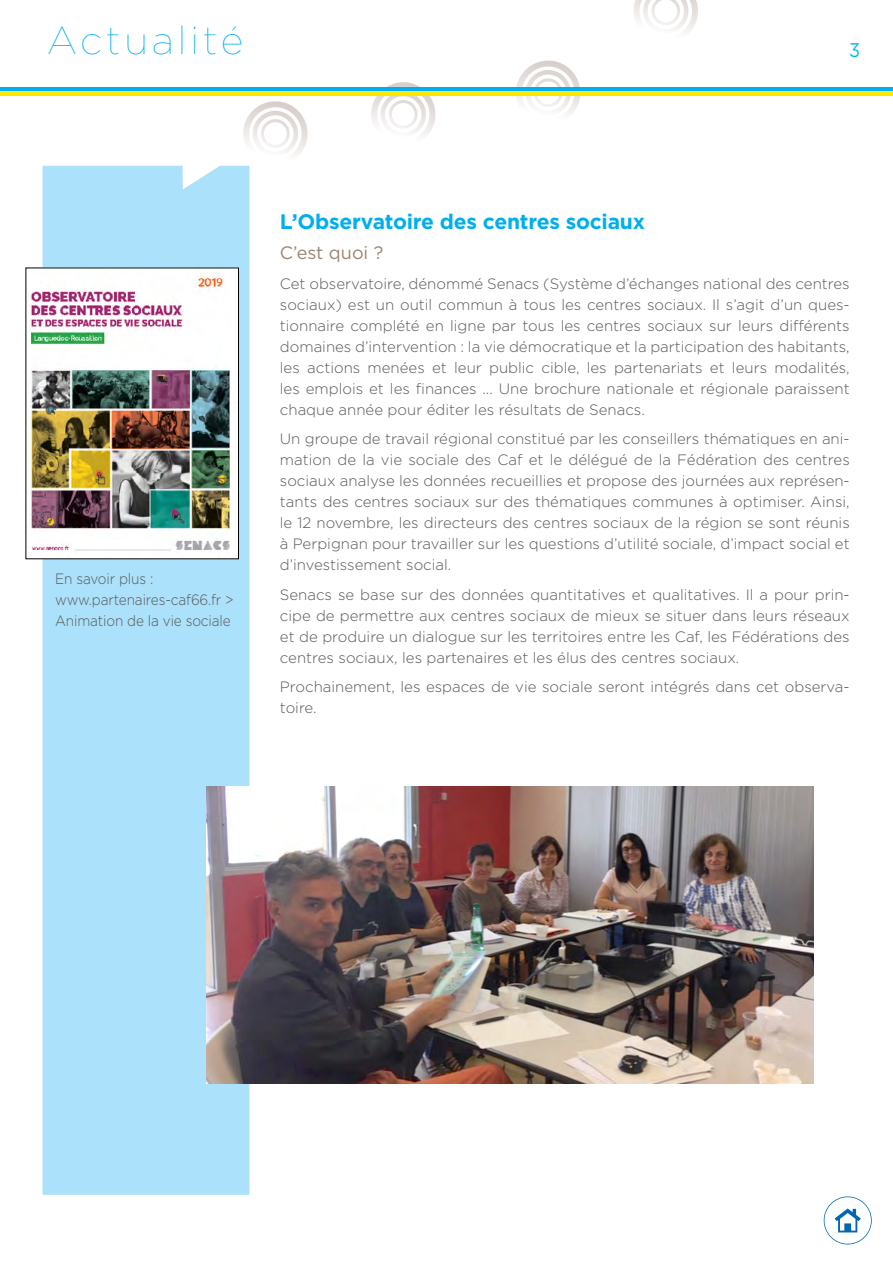
<style>
.page{position:relative;width:893px;height:1263px;background:#fff}
.page>*{position:absolute;margin:0;border:0;box-sizing:border-box;transform-origin:0 0}
.t1{font:100 39px "Gotham";letter-spacing:.1em;color:#00aeef}
.t2{font:700 21px "Gotham";letter-spacing:-.01em;color:#00aeef}
.t3{font:19.8px "Gotham";color:#00b9f1;scale:.91 1}
.t4{font:18px "Gotham";color:#9b8473}
.t5{font:300 15px/21px "Gotham";color:#58595b;text-align:justify}
.t6{font:300 15px/21px "Gotham";color:#58595b;scale:.91 1}
</style>
<div class="page">
<svg style="left:236px;top:101px;width:72px;height:72px"></svg>
<svg style="left:634px;top:0;width:64px;height:32px"></svg>
<svg style="left:509px;top:60px;width:75px;height:54px"></svg>
<svg style="left:364px;top:82px;width:75px;height:54px"></svg>
<div style="left:43px;top:166px;width:206px;height:1029px;background:#abe1fa"></div>
<svg style="left:0;top:88px;width:893px;height:4px;background:#3fbcb3"></svg>
<hr style="left:0;top:92px;width:893px;height:4px;background:#ffe800">
<svg style="left:824px;top:1196px;width:48px;height:48px"></svg>
<img style="left:207px;top:787px;width:607px;height:296px">
<img style="left:29px;top:270px;width:208px;height:287px">
<h1 class="t1" style="left:47px;top:17px;width:198px">Actualité</h1>
<h3 class="t3" style="left:849px;top:37px;width:14px">3</h3>
<p class="t6" style="left:55px;top:568px;width:197px">En savoir plus : www.partenaires-caf66.fr &gt;<br>Animation de la vie sociale</p>
<h2 class="t2" style="left:280px;top:208px;width:367px">L’Observatoire des centres sociaux</h2>
<p class="t4" style="left:280px;top:241px;width:105px">C’est quoi ?</p>
<p class="t5" style="left:280px;top:273px;width:571px">Cet observatoire, dénommé Senacs (Système d’échanges national des centres sociaux) est un outil commun à tous les centres sociaux. Il s’agit d’un ques&shy;tionnaire complété en ligne par tous les centres sociaux sur leurs différents domaines d’intervention : la vie démocratique et la participation des habitants, les actions menées et leur public cible, les partenariats et leurs modalités, les emplois et les finances ... Une brochure nationale et régionale paraissent chaque année pour éditer les résultats de Senacs.</p>
<p class="t5" style="left:280px;top:428px;width:571px">Un groupe de travail régional constitué par les conseillers thématiques en ani&shy;mation de la vie sociale des Caf et le délégué de la Fédération des centres sociaux analyse les données recueillies et propose des journées aux représen&shy;tants des centres sociaux sur des thématiques communes à optimiser. Ainsi, le 12 novembre, les directeurs des centres sociaux de la région se sont réunis à Perpignan pour travailler sur les questions d’utilité sociale, d’impact social et d’investissement social.</p>
<p class="t5" style="left:280px;top:584px;width:571px">Senacs se base sur des données quantitatives et qualitatives. Il a pour prin&shy;cipe de permettre aux centres sociaux de mieux se situer dans leurs réseaux et de produire un dialogue sur les territoires entre les Caf, les Fédérations des centres sociaux, les partenaires et les élus des centres sociaux.</p>
<p class="t5" style="left:280px;top:676px;width:571px">Prochainement, les espaces de vie sociale seront intégrés dans cet observa&shy;toire.</p>
</div>
